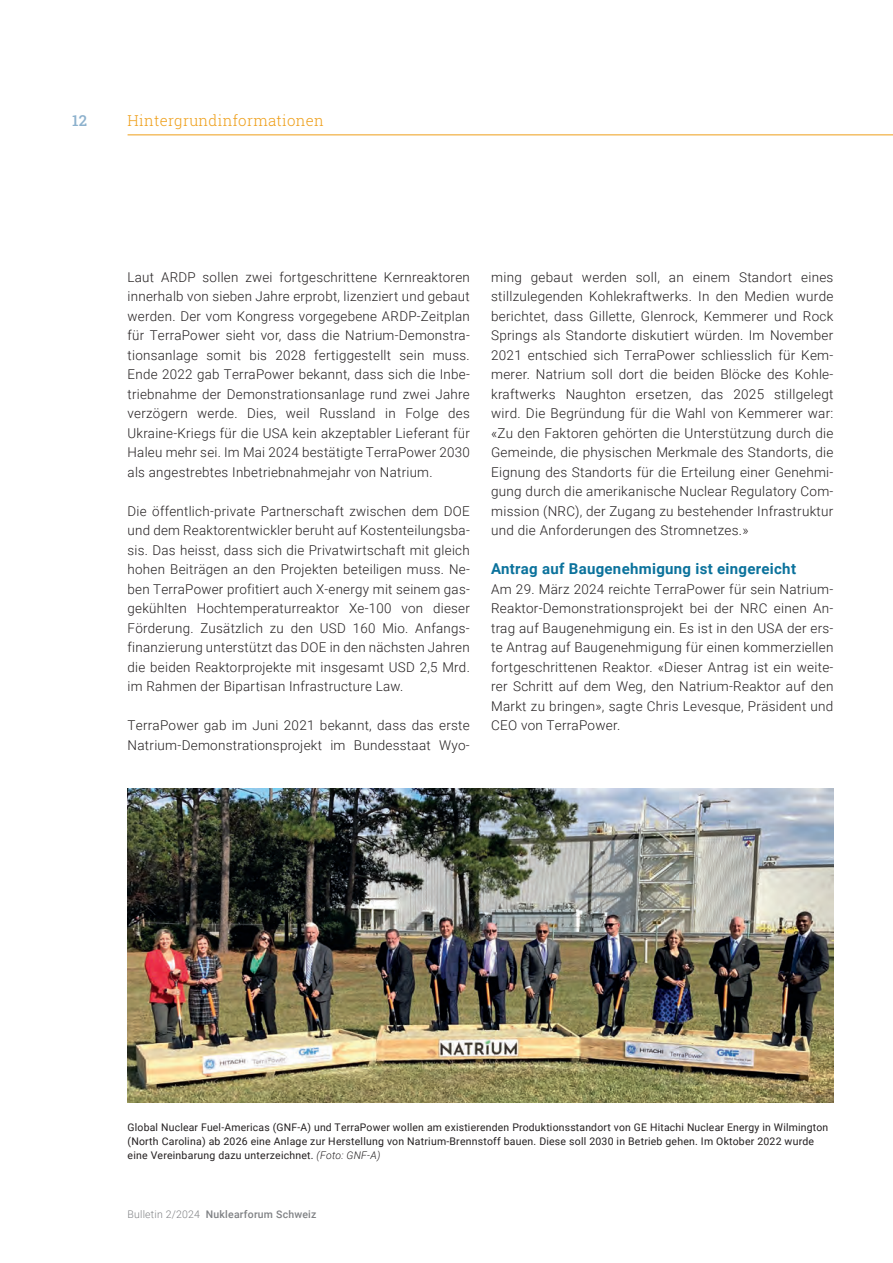
<style>
.page{position:relative;width:893px;height:1263px;background:#fff}
.page>*{position:absolute;margin:0;border:0;box-sizing:border-box;transform-origin:0 0}
.t1{font:700 15px "Roboto";letter-spacing:.02em;color:#0b729c}
.t2{font:300 15px "Roboto Slab";letter-spacing:.02em;color:#ee9e18}
.t3{font:500 15px "Roboto Slab";color:#8cb1cd}
.t4{font:300 13.5px/19.5px "Roboto";letter-spacing:.02em;color:#231f20;text-align:justify}
.t5{font:10.5px/14.2px "Roboto";letter-spacing:.02em;color:#231f20}
.t6{font:500 10.5px "Roboto";letter-spacing:.02em;color:#808285}
.s1{font-weight:300;font-style:italic}
.s2{font-weight:300}
</style>
<div class="page">
<img style="left:128px;top:789px;width:705px;height:314px">
<hr style="left:128px;top:135px;width:765px;height:1px;background:#ee9e18">
<p class="t3" style="left:72px;top:110px;width:16px">12</p>
<p class="t2" style="left:128px;top:110px;width:198px">Hintergrundinformationen</p>
<p class="t4" style="left:128px;top:267px;width:344px">Laut ARDP sollen zwei fortgeschrittene Kernreaktoren innerhalb von sieben Jahre erprobt, lizenziert und gebaut werden. Der vom Kongress vorgegebene ARDP-Zeitplan für TerraPower sieht vor, dass die Natrium-Demonstra&shy;tionsanlage somit bis 2028 fertiggestellt sein muss.<br>Ende 2022 gab TerraPower bekannt, dass sich die Inbe&shy;triebnahme der Demonstrationsanlage rund zwei Jahre verzögern werde. Dies, weil Russland in Folge des Ukraine-Kriegs für die USA kein akzeptabler Lieferant für Haleu mehr sei. Im Mai 2024 bestätigte TerraPower 2030 als angestrebtes Inbetriebnahmejahr von Natrium.</p>
<p class="t4" style="left:128px;top:501px;width:344px">Die öffentlich-private Partnerschaft zwischen dem DOE und dem Reaktorentwickler beruht auf Kostenteilungsba&shy;sis. Das heisst, dass sich die Privatwirtschaft mit gleich hohen Beiträgen an den Projekten beteiligen muss. Ne&shy;ben TerraPower profitiert auch X-energy mit seinem gas&shy;gekühlten Hochtemperaturreaktor Xe-100 von dieser Förderung. Zusätzlich zu den USD 160 Mio. Anfangs&shy;finanzierung unterstützt das DOE in den nächsten Jahren die beiden Reaktorprojekte mit insgesamt USD 2,5 Mrd. im Rahmen der Bipartisan Infrastructure Law.</p>
<p class="t4" style="left:128px;top:715px;width:344px">TerraPower gab im Juni 2021 bekannt, dass das erste<br>Natrium-Demonstrationsprojekt im Bundesstaat Wyo-</p>
<p class="t4" style="left:491px;top:267px;width:344px">ming gebaut werden soll, an einem Standort eines stillzulegenden Kohlekraftwerks. In den Medien wurde berichtet, dass Gillette, Glenrock, Kemmerer und Rock Springs als Standorte diskutiert würden. Im November 2021 entschied sich TerraPower schliesslich für Kem&shy;merer. Natrium soll dort die beiden Blöcke des Kohle&shy;kraftwerks Naughton ersetzen, das 2025 stillgelegt wird. Die Begründung für die Wahl von Kemmerer war: «Zu den Faktoren gehörten die Unterstützung durch die Gemeinde, die physischen Merkmale des Standorts, die Eignung des Standorts für die Erteilung einer Genehmi&shy;gung durch die amerikanische Nuclear Regulatory Com&shy;mission (NRC), der Zugang zu bestehender Infrastruktur und die Anforderungen des Stromnetzes.»</p>
<p class="t1" style="left:491px;top:558px;width:306px">Antrag auf Baugenehmigung ist eingereicht</p>
<p class="t4" style="left:491px;top:579px;width:344px">Am 29. März 2024 reichte TerraPower für sein Natrium-Reaktor-Demonstrationsprojekt bei der NRC einen An&shy;trag auf Baugenehmigung ein. Es ist in den USA der ers&shy;te Antrag auf Baugenehmigung für einen kommerziellen fortgeschrittenen Reaktor. «Dieser Antrag ist ein weite&shy;rer Schritt auf dem Weg, den Natrium-Reaktor auf den Markt zu bringen», sagte Chris Levesque, Präsident und CEO von TerraPower.</p>
<p class="t5" style="left:128px;top:1120px;width:702px">Global Nuclear Fuel-Americas (GNF-A) und TerraPower wollen am existierenden Produktionsstandort von GE Hitachi Nuclear Energy in Wilmington (North Carolina) ab 2026 eine Anlage zur Herstellung von Natrium-Brennstoff bauen. Diese soll 2030 in Betrieb gehen. Im Oktober 2022 wurde eine Vereinbarung dazu unterzeichnet. <span class="s1">(Foto: GNF-A)</span></p>
<p class="t6" style="left:128px;top:1207px;width:190px"><span class="s2">Bulletin 2/2024</span> Nuklearforum Schweiz</p>
</div>
